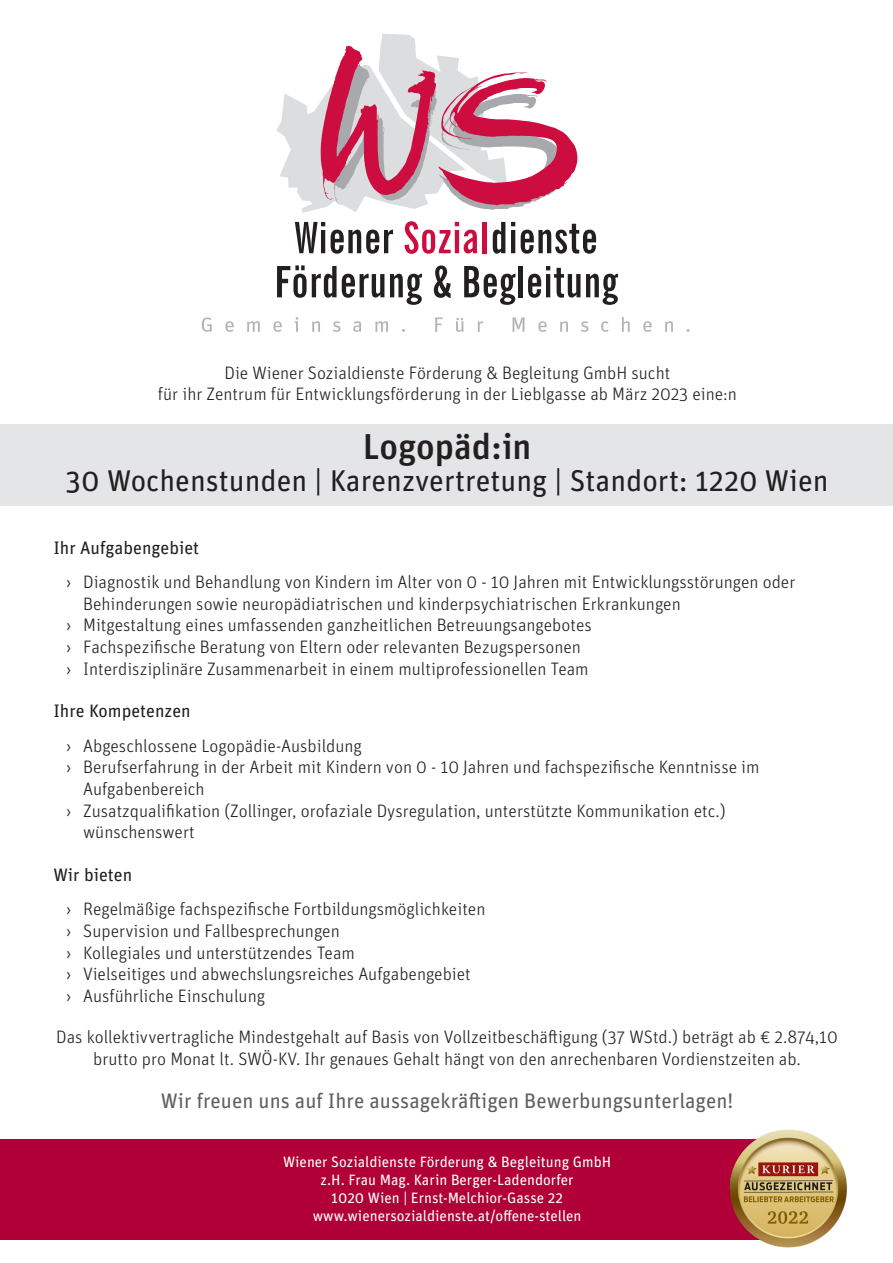
<style>
.page{position:relative;width:893px;height:1263px;background:#fff}
.page>*{position:absolute;margin:0;border:0;box-sizing:border-box;transform-origin:0 0}
.t1{font:500 36px "Unit Pro";color:#231f20}
.t2{font:30px "Unit Pro";color:#231f20}
.brot{font:21px "Unit Pro";color:#5d6061}
.t3{font:300 18px/21.6px "Unit Pro";color:#231f20}
.t4{font:18px "Unit Pro";color:#231f20}
.t5{font:15px/18px "Unit Pro";color:#fff;text-align:center}
</style>
<div class="page">
<svg style="left:276px;top:34px;width:301px;height:179px"></svg>
<svg style="left:295px;top:222px;width:30px;height:31px"></svg>
<svg style="left:331px;top:230px;width:62px;height:24px"></svg>
<svg style="left:404px;top:221px;width:73px;height:33px"></svg>
<div style="left:482px;top:222px;width:5px;height:31px;background:#cd0d40"></div>
<svg style="left:493px;top:222px;width:12px;height:32px"></svg>
<hr style="left:511px;top:230px;width:4px;height:23px;background:#231f20">
<svg style="left:511px;top:222px;width:4px;height:4px"></svg>
<svg style="left:521px;top:224px;width:75px;height:30px"></svg>
<svg style="left:277px;top:265px;width:107px;height:33px"></svg>
<svg style="left:390px;top:274px;width:32px;height:31px"></svg>
<svg style="left:434px;top:265px;width:17px;height:33px"></svg>
<svg style="left:464px;top:266px;width:51px;height:39px"></svg>
<div style="left:518px;top:266px;width:5px;height:31px;background:#231f20"></div>
<svg style="left:528px;top:266px;width:52px;height:32px"></svg>
<svg style="left:586px;top:274px;width:32px;height:31px"></svg>
<div style="left:0;top:1139px;width:810px;height:100px;background:#b10037"></div>
<div style="left:0;top:424px;width:893px;height:82px;background:#e3e4e6"></div>
<img style="left:726px;top:1129px;width:121px;height:119px">
<img style="left:201px;top:317px;width:489px;height:15px">
<p class="t3" style="left:158px;top:361px;width:580px;text-align:center">Die Wiener Sozialdienste Förderung &amp; Begleitung GmbH sucht<br>für ihr Zentrum für Entwicklungsförderung in der Lieblgasse ab März 2023 eine:n</p>
<p class="t1" style="left:363px;top:420px;width:170px">Logopäd:in</p>
<p class="t2" style="left:66px;top:460px;width:764px">30 Wochenstunden | Karenzvertretung | Standort: 1220 Wien</p>
<p class="t4" style="left:53px;top:535px;width:147px">Ihr Aufgabengebiet</p>
<p class="t3" style="left:83px;top:571px;width:714px;text-indent:-17px">› Diagnostik und Behandlung von Kindern im Alter von 0 - 10 Jahren mit Entwicklungsstörungen oder<br>Behinderungen sowie neuropädiatrischen und kinderpsychiatrischen Erkrankungen</p>
<p class="t3" style="left:66px;top:614px;width:527px">› Mitgestaltung eines umfassenden ganzheitlichen Betreuungsangebotes</p>
<p class="t3" style="left:66px;top:635px;width:516px">› Fachspezifische Beratung von Eltern oder relevanten Bezugspersonen</p>
<p class="t3" style="left:66px;top:657px;width:524px">› Interdisziplinäre Zusammenarbeit in einem multiprofessionellen Team</p>
<p class="t4" style="left:53px;top:699px;width:139px">Ihre Kompetenzen</p>
<p class="t3" style="left:66px;top:734px;width:297px">› Abgeschlossene Logopädie-Ausbildung</p>
<p class="t3" style="left:83px;top:756px;width:678px;text-indent:-17px">› Berufserfahrung in der Arbeit mit Kindern von 0 - 10 Jahren und fachspezifische Kenntnisse im<br>Aufgabenbereich</p>
<p class="t3" style="left:83px;top:799px;width:644px;text-indent:-17px">› Zusatzqualifikation (Zollinger, orofaziale Dysregulation, unterstützte Kommunikation etc.) wünschenswert</p>
<p class="t4" style="left:53px;top:862px;width:80px">Wir bieten</p>
<p class="t3" style="left:66px;top:898px;width:421px">› Regelmäßige fachspezifische Fortbildungsmöglichkeiten</p>
<p class="t3" style="left:66px;top:919px;width:275px">› Supervision und Fallbesprechungen</p>
<p class="t3" style="left:66px;top:941px;width:290px">› Kollegiales und unterstützendes Team</p>
<p class="t3" style="left:66px;top:963px;width:406px">› Vielseitiges und abwechslungsreiches Aufgabengebiet</p>
<p class="t3" style="left:66px;top:984px;width:201px">› Ausführliche Einschulung</p>
<p class="t3" style="left:56px;top:1026px;width:783px;text-align:center">Das kollektivvertragliche Mindestgehalt auf Basis von Vollzeitbeschäftigung (37 WStd.) beträgt ab € 2.874,10 brutto pro Monat lt. SWÖ-KV. Ihr genaues Gehalt hängt von den anrechenbaren Vordienstzeiten ab.</p>
<p class="brot" style="left:161px;top:1086px;width:574px">Wir freuen uns auf Ihre aussagekräftigen Bewerbungsunterlagen!</p>
<p class="t5" style="left:283px;top:1152px;width:330px">Wiener Sozialdienste Förderung &amp; Begleitung GmbH z.H. Frau Mag. Karin Berger-Ladendorfer<br>1020 Wien | Ernst-Melchior-Gasse 22</p>
<p class="t5" style="left:313px;top:1206px;width:270px">www.wienersozialdienste.at/offene-stellen</p>
</div>
